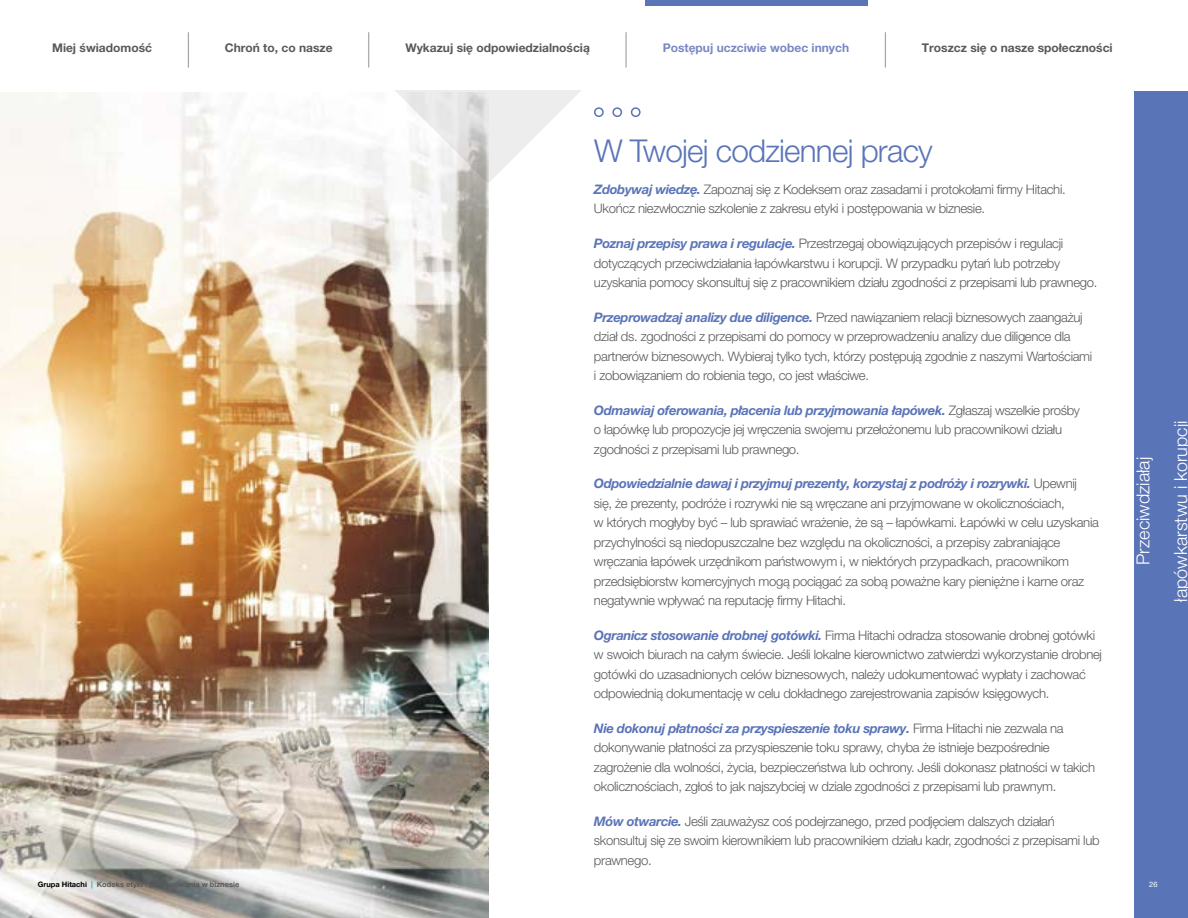
<style>
.page{position:relative;width:1188px;height:918px;background:#fff}
.page>*{position:absolute;margin:0;border:0;box-sizing:border-box;transform-origin:0 0}
.t1{font:700 35.25px "Helvetica Neue LT Pro";color:#000;scale:.1 1}
.t2{font:300 31.5px "Helvetica Neue LT Pro";letter-spacing:-.025em;color:#5a74b8}
.t3{font:300 18px/37.5px "Helvetica Neue LT Pro";color:#fff;text-align:center}
.t4{font:300 13.2px/19.5px "Helvetica Neue LT Pro";letter-spacing:-.025em;color:#58595b}
.t5{font:700 12px "Helvetica Neue LT Pro";color:#58595b}
.t6{font:700 12px "Helvetica Neue LT Pro";color:#7788c4}
.t7{font:700 7.5px "Helvetica Neue LT Pro";color:#58595b}
.t8{font:7.5px "Helvetica Neue LT Pro";color:#fff}
.s1{color:#000}
.s2{color:#00aeef}
.s3{font-weight:700;font-style:italic;color:#5a74b8}
</style>
<div class="page">
<div style="left:1134px;top:92px;width:54px;height:826px;background:#5a74b8"></div>
<div style="left:612px;top:107px;width:10px;height:10px;border:2px solid #5a74b8;border-radius:50%"></div>
<div style="left:631px;top:107px;width:10px;height:10px;border:2px solid #5a74b8;border-radius:50%"></div>
<div style="left:645px;top:0;width:222px;height:5px;background:#5a74b8"></div>
<img style="left:0;top:92px;width:489px;height:826px">
<svg style="left:367px;top:91px;width:237px;height:92px"></svg>
<p class="t5" style="left:52px;top:40px;width:101px">Miej świadomość</p>
<h1 class="t1" style="left:188px;top:26px;width:9px">|</h1>
<p class="t5" style="left:225px;top:40px;width:109px">Chroń to, co nasze</p>
<h1 class="t1" style="left:369px;top:26px;width:9px">|</h1>
<p class="t5" style="left:405px;top:40px;width:186px">Wykazuj się odpowiedzialnością</p>
<h1 class="t1" style="left:626px;top:26px;width:9px">|</h1>
<p class="t6" style="left:663px;top:40px;width:188px">Postępuj uczciwie wobec innych</p>
<h1 class="t1" style="left:885px;top:26px;width:9px">|</h1>
<p class="t5" style="left:922px;top:40px;width:192px">Troszcz się o nasze społeczności</p>
<p class="t7" style="left:38px;top:880px;width:203px"><span class="s1">Grupa Hitachi</span> <span class="s2">|</span> Kodeks etyki i postępowania w biznesie</p>
<h2 class="t2" style="left:594px;top:132px;width:340px">W Twojej codziennej pracy</h2>
<p class="t4" style="left:594px;top:179px;width:473px"><span class="s3">Zdobywaj wiedzę.</span> Zapoznaj się z Kodeksem oraz zasadami i protokołami firmy Hitachi.<br>Ukończ niezwłocznie szkolenie z zakresu etyki i postępowania w biznesie.</p>
<p class="t4" style="left:594px;top:233px;width:505px"><span class="s3">Poznaj przepisy prawa i regulacje.</span> Przestrzegaj obowiązujących przepisów i regulacji dotyczących przeciwdziałania łapówkarstwu i korupcji. W przypadku pytań lub potrzeby uzyskania pomocy skonsultuj się z pracownikiem działu zgodności z przepisami lub prawnego.</p>
<p class="t4" style="left:594px;top:307px;width:500px"><span class="s3">Przeprowadzaj analizy due diligence.</span> Przed nawiązaniem relacji biznesowych zaangażuj dział ds. zgodności z przepisami do pomocy w przeprowadzeniu analizy due diligence dla partnerów biznesowych. Wybieraj tylko tych, którzy postępują zgodnie z naszymi Wartościami i zobowiązaniem do robienia tego, co jest właściwe.</p>
<p class="t4" style="left:594px;top:400px;width:487px"><span class="s3">Odmawiaj oferowania, płacenia lub przyjmowania łapówek.</span> Zgłaszaj wszelkie prośby o łapówkę lub propozycje jej wręczenia swojemu przełożonemu lub pracownikowi działu zgodności z przepisami lub prawnego.</p>
<p class="t4" style="left:594px;top:473px;width:506px"><span class="s3">Odpowiedzialnie dawaj i przyjmuj prezenty, korzystaj z podróży i rozrywki.</span> Upewnij<br>się, że prezenty, podróże i rozrywki nie są wręczane ani przyjmowane w okolicznościach,<br>w których mogłyby być – lub sprawiać wrażenie, że są – łapówkami. Łapówki w celu uzyskania przychylności są niedopuszczalne bez względu na okoliczności, a przepisy zabraniające wręczania łapówek urzędnikom państwowym i, w niektórych przypadkach, pracownikom przedsiębiorstw komercyjnych mogą pociągać za sobą poważne kary pieniężne i karne oraz negatywnie wpływać na reputację firmy Hitachi.</p>
<p class="t4" style="left:594px;top:625px;width:510px"><span class="s3">Ogranicz stosowanie drobnej gotówki.</span> Firma Hitachi odradza stosowanie drobnej gotówki w swoich biurach na całym świecie. Jeśli lokalne kierownictwo zatwierdzi wykorzystanie drobnej gotówki do uzasadnionych celów biznesowych, należy udokumentować wypłaty i zachować odpowiednią dokumentację w celu dokładnego zarejestrowania zapisów księgowych.</p>
<p class="t4" style="left:594px;top:718px;width:503px"><span class="s3">Nie dokonuj płatności za przyspieszenie toku sprawy.</span> Firma Hitachi nie zezwala na dokonywanie płatności za przyspieszenie toku sprawy, chyba że istnieje bezpośrednie zagrożenie dla wolności, życia, bezpieczeństwa lub ochrony. Jeśli dokonasz płatności w takich okolicznościach, zgłoś to jak najszybciej w dziale zgodności z przepisami lub prawnym.</p>
<p class="t4" style="left:594px;top:811px;width:507px"><span class="s3">Mów otwarcie.</span> Jeśli zauważysz coś podejrzanego, przed podjęciem dalszych działań skonsultuj się ze swoim kierownikiem lub pracownikiem działu kadr, zgodności z przepisami lub prawnego.</p>
<h3 class="t3" style="left:1124px;top:602px;width:182px;rotate:-90deg">Przeciwdziałaj łapówkarstwu i korupcji</h3>
<p class="t8" style="left:1149px;top:880px;width:10px">26</p>
</div>
